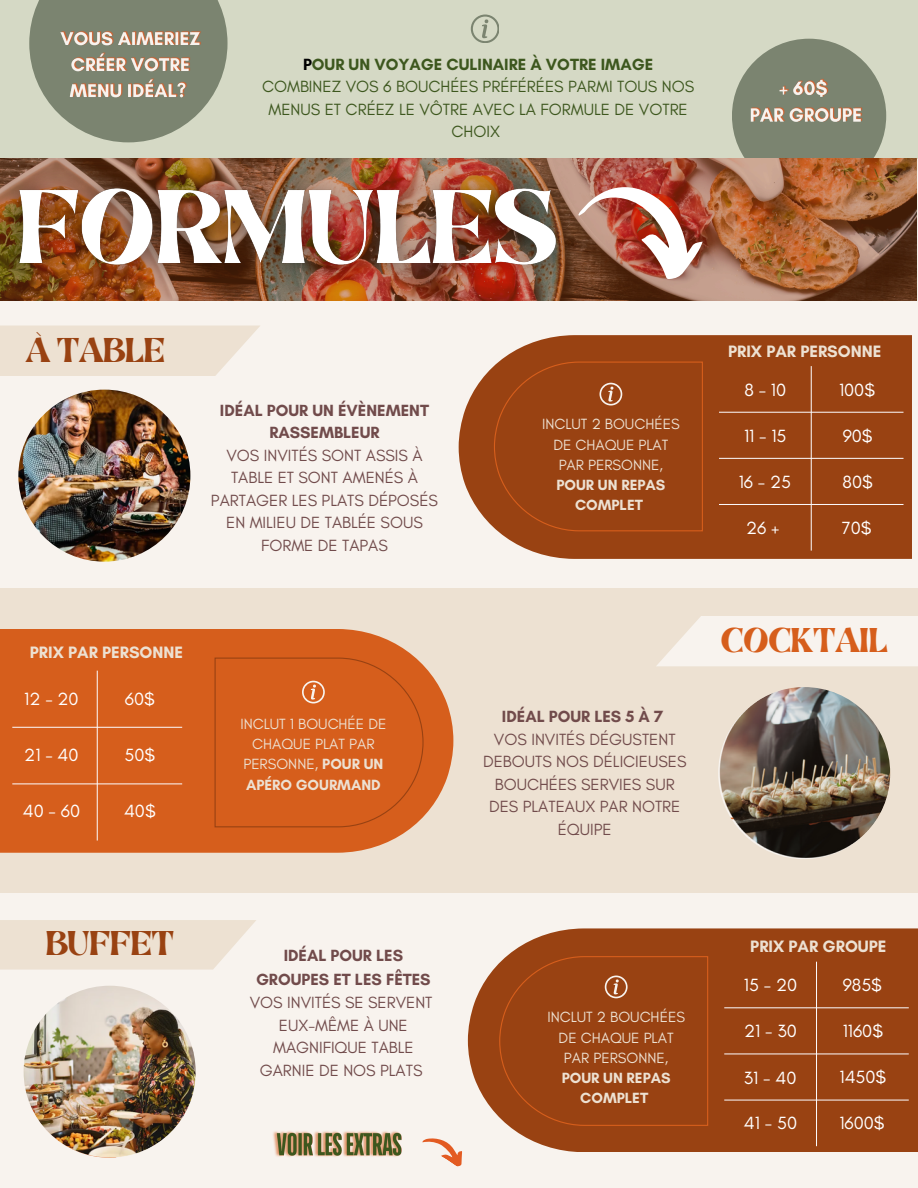
<style>
.page{position:relative;width:918px;height:1188px;background:#f8f3ee}
.page>*{position:absolute;margin:0;border:0;box-sizing:border-box;transform-origin:0 0}
.t1{font:27.6px "Brasika Display";color:#994212}
.t2{font:27.6px "Brasika Display";color:#d65e1c}
.t3{font:18px "Glacial Indifference";color:#fff}
.t4{font:700 16.8px "Glacial Indifference";color:#ede1d2}
.t5{font:16.5px/22.5px "Glacial Indifference";color:#714b4b;text-align:center}
.t6{font:16.5px/22.5px "Glacial Indifference";color:#3d571e;text-align:center}
.t7{font:700 16.5px/22.5px "Glacial Indifference";color:#714b4b;text-align:center}
.t8{font:700 16.5px "Glacial Indifference";color:#3d571e}
.t9{font:15px/20.2px "Glacial Indifference";color:#ede1d2;text-align:center}
.s1{color:#000}
.s2{font-weight:700}
</style>
<div class="page">
<div style="left:0;top:0;width:918px;height:158px;background:#d5d9c5"></div>
<div style="left:732px;top:39px;width:154px;height:154px;background:#7b8470;border-radius:50%"></div>
<img style="left:591px;top:158px;width:325px;height:143px">
<svg style="left:29px;top:0;width:199px;height:142px"></svg>
<img style="left:591px;top:187px;width:112px;height:92px">
<svg style="left:471px;top:15px;width:28px;height:28px"></svg>
<div style="left:0;top:326px;width:261px;height:50px;background:#ede1d2"></div>
<img style="left:18px;top:390px;width:172px;height:172px;border-radius:50%">
<svg style="left:459px;top:335px;width:453px;height:224px;fill:#994212"></svg>
<hr style="left:811px;top:366px;width:1px;height:185px;background:#fdfcff">
<hr style="left:719px;top:412px;width:184px;height:1px;background:#fdfcff">
<hr style="left:719px;top:458px;width:184px;height:1px;background:#fdfcff">
<hr style="left:719px;top:504px;width:184px;height:1px;background:#fdfcff">
<div style="left:494px;top:362px;width:209px;height:169px;background:#994212"></div>
<div style="left:0;top:920px;width:256px;height:50px;background:#ede1d2"></div>
<img style="left:24px;top:986px;width:172px;height:172px;border-radius:50%">
<svg style="left:468px;top:928px;width:450px;height:224px;fill:#994212"></svg>
<hr style="left:816px;top:962px;width:1px;height:184px;background:#fdfcff">
<hr style="left:724px;top:1008px;width:185px;height:1px;background:#fdfcff">
<hr style="left:724px;top:1054px;width:185px;height:1px;background:#fdfcff">
<hr style="left:724px;top:1100px;width:185px;height:1px;background:#fdfcff">
<div style="left:499px;top:956px;width:209px;height:170px;background:#994212"></div>
<div style="left:0;top:589px;width:918px;height:304px;background:#ede1d2"></div>
<img style="left:718px;top:687px;width:172px;height:172px;border-radius:50%">
<div style="left:656px;top:616px;width:262px;height:50px;background:#f8f3ee"></div>
<svg style="left:0;top:629px;width:453px;height:224px;fill:#d65e1c"></svg>
<div style="left:215px;top:658px;width:209px;height:169px;background:#d65e1c"></div>
<hr style="left:97px;top:671px;width:1px;height:170px;background:#fdfcff">
<hr style="left:12px;top:727px;width:170px;height:1px;background:#fdfcff">
<hr style="left:12px;top:784px;width:170px;height:1px;background:#fdfcff">
<svg style="left:422px;top:1138px;width:40px;height:29px"></svg>
<img style="left:0;top:158px;width:591px;height:143px">
<img style="left:58px;top:26px;width:147px;height:77px">
<img style="left:750px;top:79px;width:113px;height:43px">
<img style="left:273px;top:1131px;width:129px;height:26px">
<p class="t8" style="left:303px;top:54px;width:352px"><span class="s1">P</span>OUR UN VOYAGE CULINAIRE À VOTRE IMAGE</p>
<p class="t6" style="left:262px;top:75px;width:434px">COMBINEZ VOS 6 BOUCHÉES PRÉFÉRÉES PARMI TOUS NOS<br>MENUS ET CRÉEZ LE VÔTRE AVEC LA FORMULE DE VOTRE<br>CHOIX</p>
<p class="t1" style="left:26px;top:329px;width:141px">À TABLE</p>
<p class="t7" style="left:220px;top:399px;width:211px">IDÉAL POUR UN ÉVÈNEMENT<br>RASSEMBLEUR</p>
<h3 class="t5" style="left:211px;top:444px;width:229px">VOS INVITÉS SONT ASSIS À<br>TABLE ET SONT AMENÉS À<br>PARTAGER LES PLATS DÉPOSÉS<br>EN MILIEU DE TABLÉE SOUS<br>FORME DE TAPAS</h3>
<h5 class="t4" style="left:30px;top:642px;width:155px">PRIX PAR PERSONNE</h5>
<h5 class="t3" style="left:24px;top:688px;width:56px">12 - 20</h5>
<p class="t3" style="left:125px;top:688px;width:31px">60$</p>
<h6 class="t3" style="left:24px;top:744px;width:56px">21 - 40</h6>
<p class="t3" style="left:125px;top:744px;width:32px">50$</p>
<p class="t3" style="left:23px;top:800px;width:59px">40 - 60</p>
<h5 class="t3" style="left:124px;top:800px;width:33px">40$</h5>
<h5 class="t9" style="left:240px;top:714px;width:148px">INCLUT 1 BOUCHÉE DE<br>CHAQUE PLAT PAR<br>PERSONNE, <span class="s2">POUR UN<br>APÉRO GOURMAND</span></h5>
<p class="t1" style="left:46px;top:922px;width:129px">BUFFET</p>
<p class="t7" style="left:256px;top:943px;width:176px;line-height:23.7px">IDÉAL POUR LES<br>GROUPES ET LES FÊTES</p>
<p class="t5" style="left:250px;top:991px;width:184px">VOS INVITÉS SE SERVENT</p>
<p class="t5" style="left:260px;top:1014px;width:164px">EUX-MÊME À UNE<br>MAGNIFIQUE TABLE<br>GARNIE DE NOS PLATS</p>
<p class="t9" style="left:542px;top:414px;width:139px">INCLUT 2 BOUCHÉES<br>DE CHAQUE PLAT<br>PAR PERSONNE,<br><span class="s2">POUR UN REPAS<br>COMPLET</span></p>
<p class="t4" style="left:728px;top:341px;width:155px">PRIX PAR PERSONNE</p>
<p class="t3" style="left:744px;top:379px;width:43px">8-10</p>
<h6 class="t3" style="left:744px;top:425px;width:44px">11 - 15</h6>
<p class="t3" style="left:739px;top:471px;width:54px">16 - 25</p>
<p class="t3" style="left:839px;top:379px;width:37px">100$</p>
<p class="t3" style="left:843px;top:425px;width:31px">90$</p>
<h5 class="t3" style="left:843px;top:471px;width:32px">80$</h5>
<h5 class="t3" style="left:746px;top:517px;width:35px">26 +</h5>
<h5 class="t3" style="left:842px;top:517px;width:31px">70$</h5>
<p class="t7" style="left:502px;top:705px;width:163px">IDÉAL POUR LES 5 À 7</p>
<p class="t5" style="left:483px;top:728px;width:205px">VOS INVITÉS DÉGUSTENT<br>DEBOUTS NOS DÉLICIEUSES<br>BOUCHÉES SERVIES SUR<br>DES PLATEAUX PAR NOTRE<br>ÉQUIPE</p>
<h5 class="t2" style="left:721px;top:619px;width:168px">COCKTAIL</h5>
<h5 class="t9" style="left:547px;top:1007px;width:139px">INCLUT 2 BOUCHÉES<br>DE CHAQUE PLAT<br>PAR PERSONNE,<br><span class="s2">POUR UN REPAS<br>COMPLET</span></h5>
<h5 class="t4" style="left:750px;top:936px;width:138px">PRIX PAR GROUPE</h5>
<h5 class="t3" style="left:744px;top:974px;width:55px">15 - 20</h5>
<h5 class="t3" style="left:744px;top:1020px;width:54px">21 - 30</h5>
<h3 class="t3" style="left:744px;top:1066px;width:54px">31 - 40</h3>
<p class="t3" style="left:843px;top:974px;width:41px">985$</p>
<p class="t3" style="left:843px;top:1020px;width:42px">1160$</p>
<p class="t3" style="left:840px;top:1066px;width:48px">1450$</p>
<h3 class="t3" style="left:744px;top:1112px;width:55px">41 - 50</h3>
<p class="t3" style="left:839px;top:1112px;width:47px">1600$</p>
</div>
